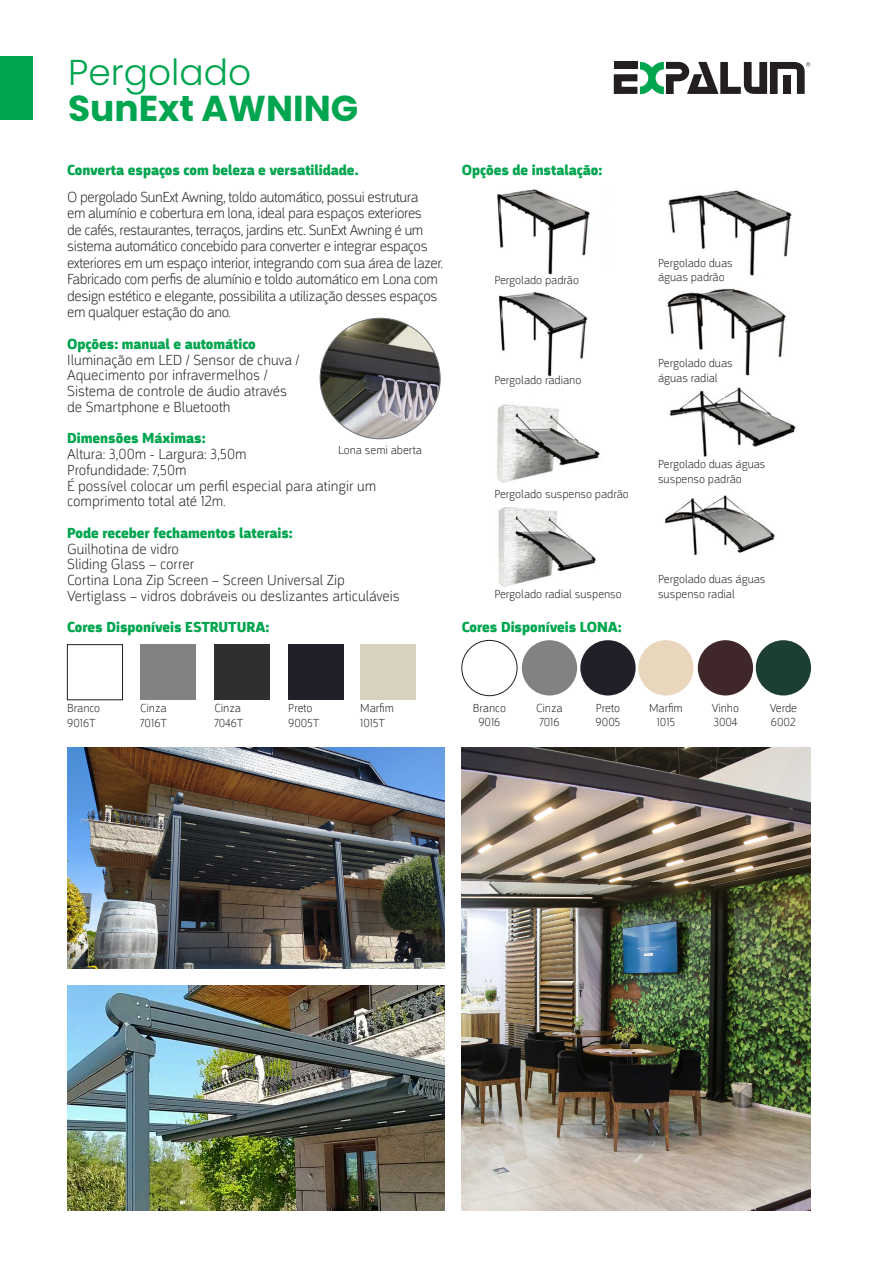
<style>
.page{position:relative;width:893px;height:1263px;background:#fff}
.page>*{position:absolute;margin:0;border:0;box-sizing:border-box;transform-origin:0 0}
.t1{font:700 36px "Poppins";color:#00a54f}
.t2{font:300 36px "Poppins";color:#00a54f}
.t3{font:15px/16.5px "Argumentum Regular 10";letter-spacing:-.025em;color:#231f20}
.t4{font:15px/15.8px "Argumentum Regular 10";color:#231f20}
.t5{font:15px "Argumentum Regular 3";color:#00a54f}
.t6{font:12px "Argumentum Regular 10";color:#231f20}
</style>
<div class="page">
<img style="left:497px;top:189px;width:93px;height:86px">
<img style="left:498px;top:292px;width:90px;height:85px">
<img style="left:497px;top:404px;width:103px;height:79px">
<img style="left:498px;top:507px;width:98px;height:80px">
<img style="left:668px;top:190px;width:124px;height:86px">
<img style="left:667px;top:288px;width:119px;height:87px">
<img style="left:669px;top:387px;width:127px;height:70px">
<img style="left:664px;top:495px;width:111px;height:61px">
<img style="left:67px;top:985px;width:378px;height:225px">
<img style="left:67px;top:747px;width:378px;height:221px">
<img style="left:462px;top:747px;width:348px;height:463px">
<div style="left:0;top:57px;width:32px;height:63px;background:#00a54f"></div>
<svg style="left:614px;top:62px;width:196px;height:32px"></svg>
<div style="left:67px;top:644px;width:56px;height:56px;border:1px solid #231f20"></div>
<div style="left:360px;top:644px;width:55px;height:56px;background:#d7d2be"></div>
<div style="left:140px;top:644px;width:55px;height:56px;background:#838184"></div>
<div style="left:288px;top:644px;width:55px;height:56px;background:#212028"></div>
<div style="left:214px;top:644px;width:56px;height:56px;background:#2f2f2d"></div>
<div style="left:462px;top:640px;width:55px;height:56px;border:1px solid #231f20;border-radius:50%"></div>
<div style="left:522px;top:640px;width:55px;height:55px;background:#838184;border-radius:50%"></div>
<div style="left:580px;top:640px;width:56px;height:55px;background:#212028;border-radius:50%"></div>
<div style="left:638px;top:640px;width:55px;height:55px;background:#e8d7bd;border-radius:50%"></div>
<div style="left:698px;top:640px;width:55px;height:55px;background:#40272a;border-radius:50%"></div>
<div style="left:756px;top:640px;width:55px;height:55px;background:#1d3f31;border-radius:50%"></div>
<img style="left:320px;top:318px;width:120px;height:121px;border-radius:60px">
<p class="t2" style="left:68px;top:51px;width:185px">Pergolado</p>
<p class="t1" style="left:68px;top:87px;width:292px">SunExt AWNING</p>
<p class="t5" style="left:67px;top:161px;width:293px">Converta espaços com beleza e versatilidade.</p>
<p class="t3" style="left:67px;top:188px;width:377px">O pergolado SunExt Awning, toldo automático, possui estrutura<br>em alumínio e cobertura em lona, ideal para espaços exteriores<br>de cafés, restaurantes, terraços, jardins etc. SunExt Awning é um sistema automático concebido para converter e integrar espaços exteriores em um espaço interior, integrando com sua área de lazer.<br>Fabricado com perfis de alumínio e toldo automático em Lona com design estético e elegante, possibilita a utilização desses espaços em qualquer estação do ano.</p>
<p class="t5" style="left:67px;top:335px;width:190px">Opções: manual e automático</p>
<p class="t4" style="left:67px;top:352px;width:234px">Iluminação em LED / Sensor de chuva /</p>
<p class="t4" style="left:67px;top:367px;width:202px">Aquecimento por infravermelhos /</p>
<p class="t4" style="left:67px;top:383px;width:222px">Sistema de controle de áudio através</p>
<p class="t4" style="left:67px;top:399px;width:165px">de Smartphone e Bluetooth</p>
<p class="t5" style="left:67px;top:429px;width:140px">Dimensões Máximas:</p>
<p class="t4" style="left:67px;top:446px;width:181px">Altura: 3,00m - Largura: 3,50m</p>
<p class="t4" style="left:67px;top:462px;width:121px">Profundidade: 7,50m</p>
<p class="t4" style="left:67px;top:478px;width:311px">É possível colocar um perfil especial para atingir um comprimento total até 12m.</p>
<p class="t5" style="left:67px;top:524px;width:227px">Pode receber fechamentos laterais:</p>
<p class="t4" style="left:67px;top:541px;width:113px">Guilhotina de vidro</p>
<p class="t4" style="left:67px;top:556px;width:129px">Sliding Glass – correr</p>
<p class="t4" style="left:67px;top:572px;width:279px">Cortina Lona Zip Screen – Screen Universal Zip</p>
<p class="t4" style="left:67px;top:588px;width:334px">Vertiglass – vidros dobráveis ou deslizantes articuláveis</p>
<p class="t5" style="left:67px;top:618px;width:204px">Cores Disponíveis ESTRUTURA:</p>
<p class="t6" style="left:338px;top:443px;width:85px">Lona semi aberta</p>
<p class="t5" style="left:462px;top:161px;width:142px">Opções de instalação:</p>
<p class="t6" style="left:494px;top:272px;width:86px">Pergolado padrão</p>
<p class="t6" style="left:494px;top:372px;width:89px">Pergolado radiano</p>
<p class="t6" style="left:494px;top:486px;width:136px">Pergolado suspenso padrão</p>
<p class="t6" style="left:494px;top:586px;width:129px">Pergolado radial suspenso</p>
<p class="t5" style="left:462px;top:618px;width:162px">Cores Disponíveis LONA:</p>
<p class="t6" style="left:658px;top:255px;width:76px">Pergolado duas</p>
<p class="t6" style="left:658px;top:270px;width:68px">águas padrão</p>
<p class="t6" style="left:658px;top:356px;width:76px">Pergolado duas</p>
<p class="t6" style="left:658px;top:370px;width:61px">águas radial</p>
<p class="t6" style="left:658px;top:457px;width:109px">Pergolado duas águas</p>
<p class="t6" style="left:658px;top:471px;width:85px">suspenso padrão</p>
<p class="t6" style="left:658px;top:572px;width:109px">Pergolado duas águas</p>
<p class="t6" style="left:658px;top:586px;width:78px">suspenso radial</p>
<p class="t6" style="left:67px;top:701px;width:35px">Branco</p>
<p class="t6" style="left:67px;top:715px;width:30px">9016T</p>
<p class="t6" style="left:140px;top:701px;width:28px">Cinza</p>
<p class="t6" style="left:140px;top:715px;width:28px">7016T</p>
<p class="t6" style="left:214px;top:701px;width:28px">Cinza</p>
<p class="t6" style="left:214px;top:715px;width:31px">7046T</p>
<p class="t6" style="left:288px;top:701px;width:26px">Preto</p>
<p class="t6" style="left:288px;top:715px;width:33px">9005T</p>
<p class="t6" style="left:360px;top:701px;width:35px">Marfim</p>
<p class="t6" style="left:360px;top:715px;width:26px">1015T</p>
<p class="t6" style="left:473px;top:700px;width:35px">Branco</p>
<p class="t6" style="left:478px;top:715px;width:24px">9016</p>
<p class="t6" style="left:536px;top:700px;width:28px">Cinza</p>
<p class="t6" style="left:539px;top:715px;width:22px">7016</p>
<p class="t6" style="left:596px;top:700px;width:26px">Preto</p>
<p class="t6" style="left:596px;top:715px;width:26px">9005</p>
<p class="t6" style="left:649px;top:700px;width:35px">Marfim</p>
<p class="t6" style="left:657px;top:715px;width:20px">1015</p>
<p class="t6" style="left:712px;top:700px;width:29px">Vinho</p>
<p class="t6" style="left:713px;top:715px;width:26px">3004</p>
<p class="t6" style="left:770px;top:700px;width:29px">Verde</p>
<p class="t6" style="left:771px;top:715px;width:26px">6002</p>
</div>
